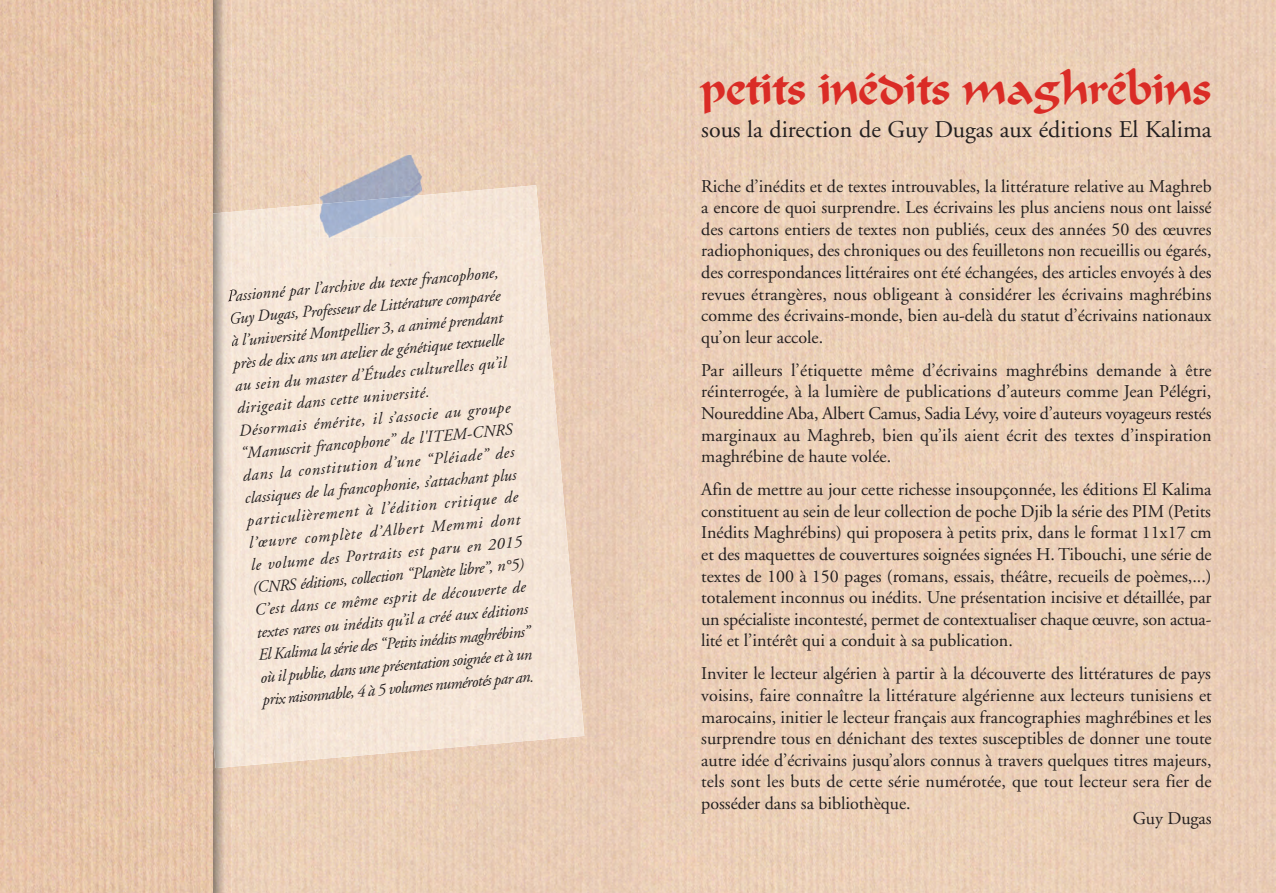
<style>
.page{position:relative;width:1276px;height:893px;background:#fff}
.page>*{position:absolute;margin:0;border:0;box-sizing:border-box;transform-origin:0 0}
.t1{font:45px "Calligrapher";color:#da2c26}
.t2{font:24px "Adobe Garamond";color:#231f20}
.t3{font:18px/21.6px "Adobe Garamond";color:#231f20;text-align:justify}
.t4{font:italic 16.5px/22.5px "Adobe Garamond";color:#231f20}
</style>
<div class="page">
<img style="left:213px;top:0;width:1063px;height:893px">
<img style="left:232px;top:185px;width:352px;height:582px">
<img style="left:213px;top:212px;width:19px;height:556px">
<svg style="left:228px;top:289px;width:4px;height:12px"></svg>
<img style="left:0;top:0;width:213px;height:893px">
<img style="left:319px;top:155px;width:103px;height:40px">
<img style="left:319px;top:195px;width:103px;height:43px">
<p class="t4" style="left:226px;top:285px;width:274px;rotate:-5deg">Passionné par l’archive du texte francophone, Guy Dugas, Professeur de Littérature comparée à l’université Montpellier 3, a animé prendant près de dix ans un atelier de génétique textuelle au sein du master d’Études culturelles qu’il dirigeait dans cette université.<br>Désormais émérite, il s’associe au groupe “Manuscrit francophone” de l'ITEM-CNRS dans la constitution d’une “Pléiade” des classiques de la francophonie, s’attachant plus particulièrement à l’édition critique de l’œuvre complète d’Albert Memmi dont le volume des Portraits est paru en 2015 (CNRS éditions, collection “Planète libre”, n°5)<br>C’est dans ce même esprit de découverte de textes rares ou inédits qu’il a créé aux éditions El Kalima la série des “Petits inédits maghrébins” où il publie, dans une présentation soignée et à un prix raisonnable, 4 à 5 volumes numérotés par an.</p>
<h1 class="t1" style="left:701px;top:64px;width:512px">petits inédits maghrébins</h1>
<h2 class="t2" style="left:701px;top:117px;width:512px">sous la direction de Guy Dugas aux éditions El Kalima</h2>
<p class="t3" style="left:701px;top:176px;width:512px">Riche d’inédits et de textes introuvables, la littérature relative au Maghreb a encore de quoi surprendre. Les écrivains les plus anciens nous ont laissé des cartons entiers de textes non publiés, ceux des années 50 des œuvres radiophoniques, des chroniques ou des feuilletons non recueillis ou égarés, des correspondances littéraires ont été échangées, des articles envoyés à des revues étrangères, nous obligeant à considérer les écrivains maghrébins comme des écrivains-monde, bien au-delà du statut d’écrivains nationaux qu’on leur accole.</p>
<p class="t3" style="left:701px;top:360px;width:512px">Par ailleurs l’étiquette même d’écrivains maghrébins demande à être réinterrogée, à la lumière de publications d’auteurs comme Jean Pélégri, Noureddine Aba, Albert Camus, Sadia Lévy, voire d’auteurs voyageurs restés marginaux au Maghreb, bien qu’ils aient écrit des textes d’inspiration maghrébine de haute volée.</p>
<p class="t3" style="left:701px;top:479px;width:512px">Afin de mettre au jour cette richesse insoupçonnée, les éditions El Kalima constituent au sein de leur collection de poche Djib la série des PIM (Petits Inédits Maghrébins) qui proposera à petits prix, dans le format 11x17 cm et des maquettes de couvertures soignées signées H. Tibouchi, une série de textes de 100 à 150 pages (romans, essais, théâtre, recueils de poèmes,...) totalement inconnus ou inédits. Une présentation incisive et détaillée, par un spécialiste incontesté, permet de contextualiser chaque œuvre, son actua&shy;lité et l’intérêt qui a conduit à sa publication.</p>
<p class="t3" style="left:701px;top:663px;width:512px">Inviter le lecteur algérien à partir à la découverte des littératures de pays voisins, faire connaître la littérature algérienne aux lecteurs tunisiens et marocains, initier le lecteur français aux francographies maghrébines et les surprendre tous en dénichant des textes susceptibles de donner une toute autre idée d’écrivains jusqu’alors connus à travers quelques titres majeurs, tels sont les buts de cette série numérotée, que tout lecteur sera fier de posséder dans sa bibliothèque.</p>
<p class="t3" style="left:1132px;top:808px;width:80px">Guy Dugas</p>
</div>
